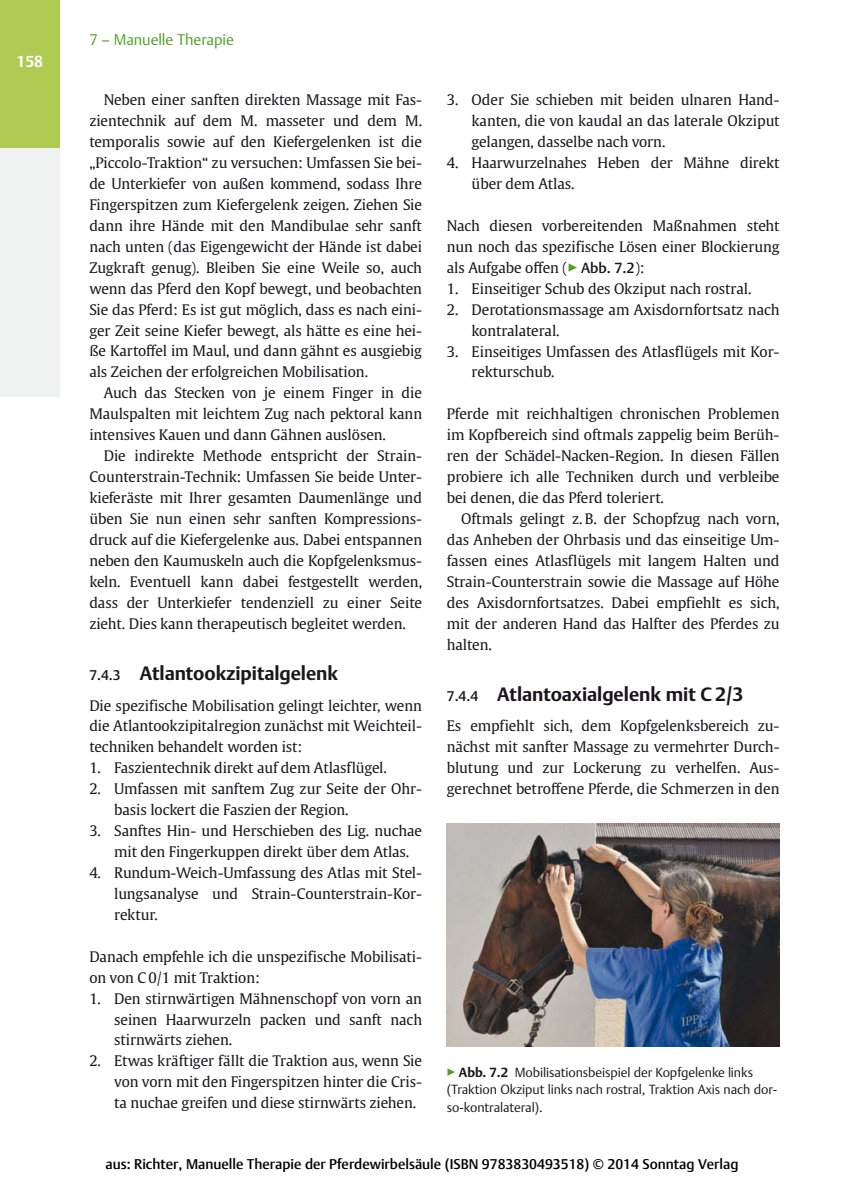
<style>
.page{position:relative;width:844px;height:1191px;background:#fff}
.page>*{position:absolute;margin:0;border:0;box-sizing:border-box;transform-origin:0 0}
.t1{font:19.25px "Adv TT1415 f 0 b 8.B";color:#1a171c}
.t2{font:15.75px "Adv TT1415 f 0 b 8.B";color:#fff}
.t3{font:15.22px "Adv TT1875 e 499";color:#4f9f25}
.t4{font:14.53px/21px "Adv TT1 c 81 c 27 a";color:#1a171c;text-align:justify}
.t5{font:500 14px "Thieme Argo 2011";color:#000}
.t6{font:13.12px/17.5px "Adv TT1875 e 499";color:#1a171c}
.s1{font-style:inherit}
.s2{font-family:"Adv TT1 c 81 c 27 a+fb"}
.s3{font-family:"Adv TT114 f 0202";font-size:14px}
.s4{color:#4f9f25}
.s5{font-family:"Adv TT114 f 0202"}
.s6{font-family:"Adv TT1415 f 0 b 8.B";color:#4f9f25}
.s7{font-family:"Adv TT1415 f 0 b 8.B"}
</style>
<div class="page">
<div style="left:0;top:0;width:60px;height:149px;background:#b0cb52"></div>
<div style="left:0;top:149px;width:60px;height:248px;background:#f0f1f1"></div>
<img style="left:447px;top:823px;width:332px;height:223px">
<p class="t2" style="left:17px;top:55px;width:28px">158</p>
<p class="t3" style="left:89px;top:33px;width:146px">7 <span class="s1">–</span> Manuelle Therapie</p>
<p class="t4" style="left:89px;top:90px;width:334px;text-indent:14px">Neben einer sanften direkten Massage mit Fas&shy;zientechnik auf dem M. masseter und dem M. temporalis sowie auf den Kiefergelenken ist die <span class="s1">„</span>Piccolo-Traktion<span class="s1">“</span> zu versuchen: Umfassen Sie bei&shy;de Unterkiefer von außen kommend, sodass Ihre Fingerspitzen zum Kiefergelenk zeigen. Ziehen Sie dann ihre Hände mit den Mandibulae sehr sanft nach unten (das Eigengewicht der Hände ist dabei Zugkraft genug). Bleiben Sie eine Weile so, auch wenn das Pferd den Kopf bewegt, und beobachten Sie das Pferd: Es ist gut möglich, dass es nach eini&shy;ger Zeit seine Kiefer bewegt, als hätte es eine hei&shy;ße Karto<span class="s2">ff</span>el im Maul, und dann gähnt es ausgiebig als Zeichen der erfolgreichen Mobilisation.</p>
<p class="t4" style="left:89px;top:383px;width:334px;text-indent:14px">Auch das Stecken von je einem Finger in die Maulspalten mit leichtem Zug nach pektoral kann intensives Kauen und dann Gähnen auslösen.</p>
<p class="t4" style="left:89px;top:446px;width:334px;text-indent:14px">Die indirekte Methode entspricht der Strain-Counterstrain-Technik: Umfassen Sie beide Unter&shy;kieferäste mit Ihrer gesamten Daumenlänge und üben Sie nun einen sehr sanften Kompressions&shy;druck auf die Kiefergelenke aus. Dabei entspannen neben den Kaumuskeln auch die Kopfgelenksmus&shy;keln. Eventuell kann dabei festgestellt werden, dass der Unterkiefer tendenziell zu einer Seite zieht. Dies kann therapeutisch begleitet werden.</p>
<h1 class="t1" style="left:89px;top:664px;width:250px"><span class="s3">7.4.3</span> Atlantookzipitalgelenk</h1>
<p class="t4" style="left:89px;top:696px;width:334px">Die spezifische Mobilisation gelingt leichter, wenn die Atlantookzipitalregion zunächst mit Weichteil&shy;techniken behandelt worden ist:</p>
<p class="t4" style="left:89px;top:758px;width:299px">1. Faszientechnik direkt auf dem Atlasflügel.</p>
<p class="t4" style="left:114px;top:779px;width:309px;text-indent:-25px">2. Umfassen mit sanftem Zug zur Seite der Ohr&shy;basis lockert die Faszien der Region.</p>
<p class="t4" style="left:114px;top:821px;width:309px;text-indent:-25px">3. Sanftes Hin- und Herschieben des Lig. nuchae mit den Fingerkuppen direkt über dem Atlas.</p>
<p class="t4" style="left:114px;top:863px;width:309px;text-indent:-25px">4. Rundum-Weich-Umfassung des Atlas mit Stel&shy;lungsanalyse und Strain-Counterstrain-Kor&shy;rektur.</p>
<p class="t4" style="left:89px;top:946px;width:334px">Danach empfehle ich die unspezifische Mobilisati&shy;on von C 0/1 mit Traktion:</p>
<p class="t4" style="left:114px;top:988px;width:309px;text-indent:-25px">1. Den stirnwärtigen Mähnenschopf von vorn an seinen Haarwurzeln packen und sanft nach stirnwärts ziehen.</p>
<p class="t4" style="left:114px;top:1051px;width:309px;text-indent:-25px">2. Etwas kräftiger fällt die Traktion aus, wenn Sie von vorn mit den Fingerspitzen hinter die Cris&shy;ta nuchae greifen und diese stirnwärts ziehen.</p>
<p class="t4" style="left:471px;top:91px;width:309px;text-indent:-25px">3. Oder Sie schieben mit beiden ulnaren Hand&shy;kanten, die von kaudal an das laterale Okziput gelangen, dasselbe nach vorn.</p>
<p class="t4" style="left:471px;top:153px;width:309px;text-indent:-25px">4. Haarwurzelnahes Heben der Mähne direkt über dem Atlas.</p>
<p class="t4" style="left:446px;top:216px;width:334px">Nach diesen vorbereitenden Maßnahmen steht nun noch das spezifische Lösen einer Blockierung als Aufgabe o<span class="s2">ff</span>en (<span class="s4">▶</span> <span class="s5">Abb. 7.2</span>):</p>
<p class="t4" style="left:446px;top:279px;width:306px">1. Einseitiger Schub des Okziput nach rostral.</p>
<p class="t4" style="left:471px;top:300px;width:309px;text-indent:-25px">2. Derotationsmassage am Axisdornfortsatz nach kontralateral.</p>
<p class="t4" style="left:471px;top:342px;width:309px;text-indent:-25px">3. Einseitiges Umfassen des Atlasflügels mit Kor&shy;rekturschub.</p>
<p class="t4" style="left:446px;top:404px;width:334px">Pferde mit reichhaltigen chronischen Problemen im Kopfbereich sind oftmals zappelig beim Berüh&shy;ren der Schädel-Nacken-Region. In diesen Fällen probiere ich alle Techniken durch und verbleibe bei denen, die das Pferd toleriert.</p>
<p class="t4" style="left:446px;top:509px;width:334px;text-indent:14px">Oftmals gelingt z. B. der Schopfzug nach vorn, das Anheben der Ohrbasis und das einseitige Um&shy;fassen eines Atlasflügels mit langem Halten und Strain-Counterstrain sowie die Massage auf Höhe des Axisdornfortsatzes. Dabei empfiehlt es sich, mit der anderen Hand das Halfter des Pferdes zu halten.</p>
<h1 class="t1" style="left:446px;top:685px;width:298px"><span class="s3">7.4.4</span> Atlantoaxialgelenk mit C 2/3</h1>
<p class="t4" style="left:446px;top:716px;width:334px">Es empfiehlt sich, dem Kopfgelenksbereich zu&shy;nächst mit sanfter Massage zu vermehrter Durch&shy;blutung und zur Lockerung zu verhelfen. Aus&shy;gerechnet betro<span class="s2">ff</span>ene Pferde, die Schmerzen in den</p>
<p class="t6" style="left:446px;top:1064px;width:332px"><span class="s6">▶</span> <span class="s7">Abb. 7.2</span> Mobilisationsbeispiel der Kopfgelenke links (Traktion Okziput links nach rostral, Traktion Axis nach dor&shy;so-kontralateral).</p>
<p class="t5" style="left:105px;top:1154px;width:634px">aus: Richter, Manuelle Therapie der Pferdewirbelsäule (ISBN 9783830493518) © 2014 Sonntag Verlag</p>
</div>
